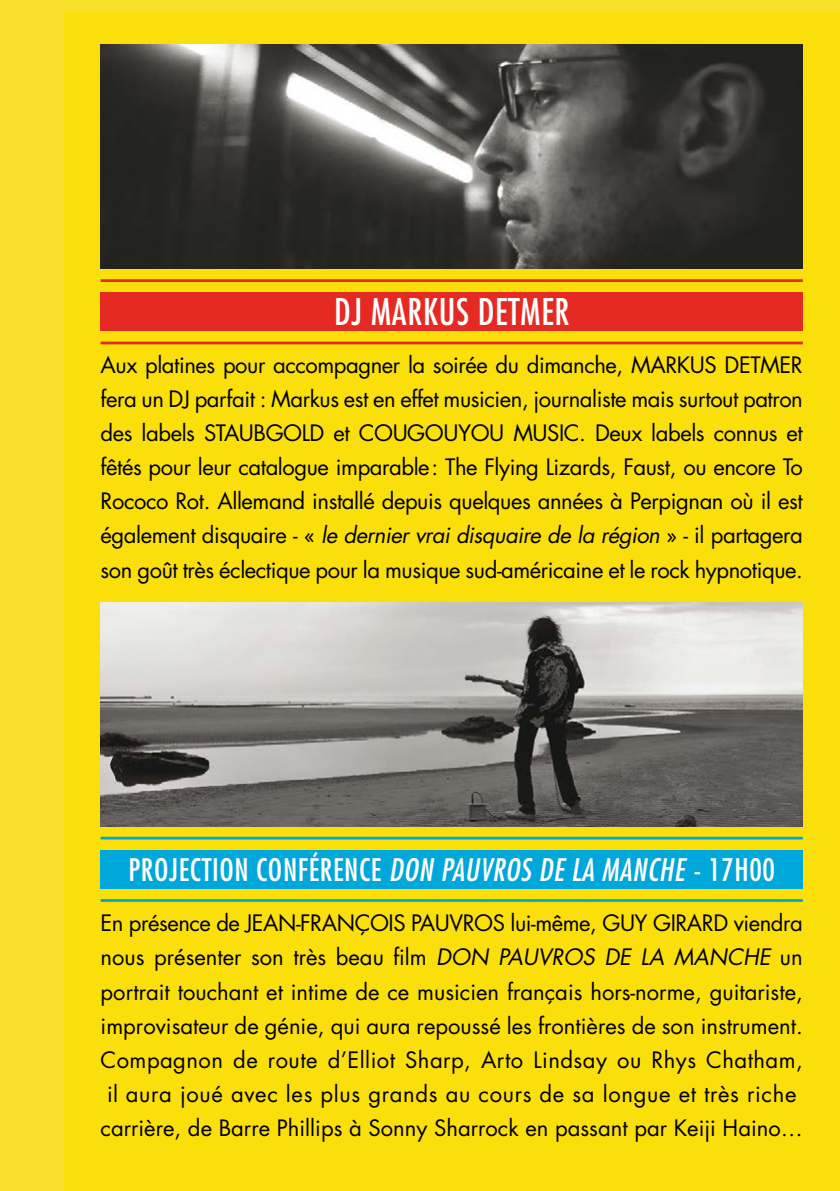
<style>
.page{position:relative;width:840px;height:1191px;background:#fff}
.page>*{position:absolute;margin:0;border:0;box-sizing:border-box;transform-origin:0 0}
.t1{font:condensed 35.8px "Futura Std";letter-spacing:.02em;color:#fff}
.t2{font:condensed 30.2px "Futura Std";letter-spacing:.02em;color:#fff}
.t3{font:22px/34px "Futura Std";color:#000;text-align:justify}
.s1{font-style:italic}
</style>
<div class="page">
<div style="left:0;top:0;width:839px;height:1191px;background:#f7df2a"></div>
<div style="left:64px;top:12px;width:775px;height:1179px;background:#fadf0a"></div>
<img style="left:100px;top:602px;width:702px;height:224px">
<img style="left:100px;top:45px;width:702px;height:224px">
<div style="left:100px;top:850px;width:702px;height:38px;background:#00a7da"></div>
<div style="left:100px;top:292px;width:702px;height:39px;background:#e42a23"></div>
<hr style="left:100px;top:899px;width:702px;height:3px;background:#00a7da">
<hr style="left:100px;top:342px;width:702px;height:2px;background:#e42a23">
<hr style="left:100px;top:836px;width:702px;height:3px;background:#00a7da">
<hr style="left:100px;top:279px;width:702px;height:3px;background:#e42a23">
<h1 class="t1" style="left:334px;top:291px;width:237px">DJ MARKUS DETMER</h1>
<p class="t3" style="left:100px;top:348px;width:703px">Aux platines pour accompagner la soirée du dimanche, MARKUS DETMER fera un DJ parfait : Markus est en effet musicien, journaliste mais surtout patron des labels STAUBGOLD et COUGOUYOU MUSIC. Deux labels connus et fêtés pour leur catalogue imparable: The Flying Lizards, Faust, ou encore To Rococo Rot. Allemand installé depuis quelques années à Perpignan où il est également disquaire - « <span class="s1">le dernier vrai disquaire de la région</span> » - il partagera son goût très éclectique pour la musique sud-américaine et le rock hypnotique.</p>
<h2 class="t2" style="left:128px;top:851px;width:647px">PROJECTION CONFÉRENCE <span class="s1">DON PAUVROS DE LA MANCHE</span> - 17H00</h2>
<p class="t3" style="left:100px;top:906px;width:703px;text-align:left">En présence de JEAN-FRANÇOIS PAUVROS lui-même, GUY GIRARD viendra nous présenter son très beau film <span class="s1">DON PAUVROS DE LA MANCHE</span> un portrait touchant et intime de ce musicien français hors-norme, guitariste, improvisateur de génie, qui aura repoussé les frontières de son instrument.<br>Compagnon de route d’Elliot Sharp, Arto Lindsay ou Rhys Chatham, il aura joué avec les plus grands au cours de sa longue et très riche carrière, de Barre Phillips à Sonny Sharrock en passant par Keiji Haino…</p>
</div>
